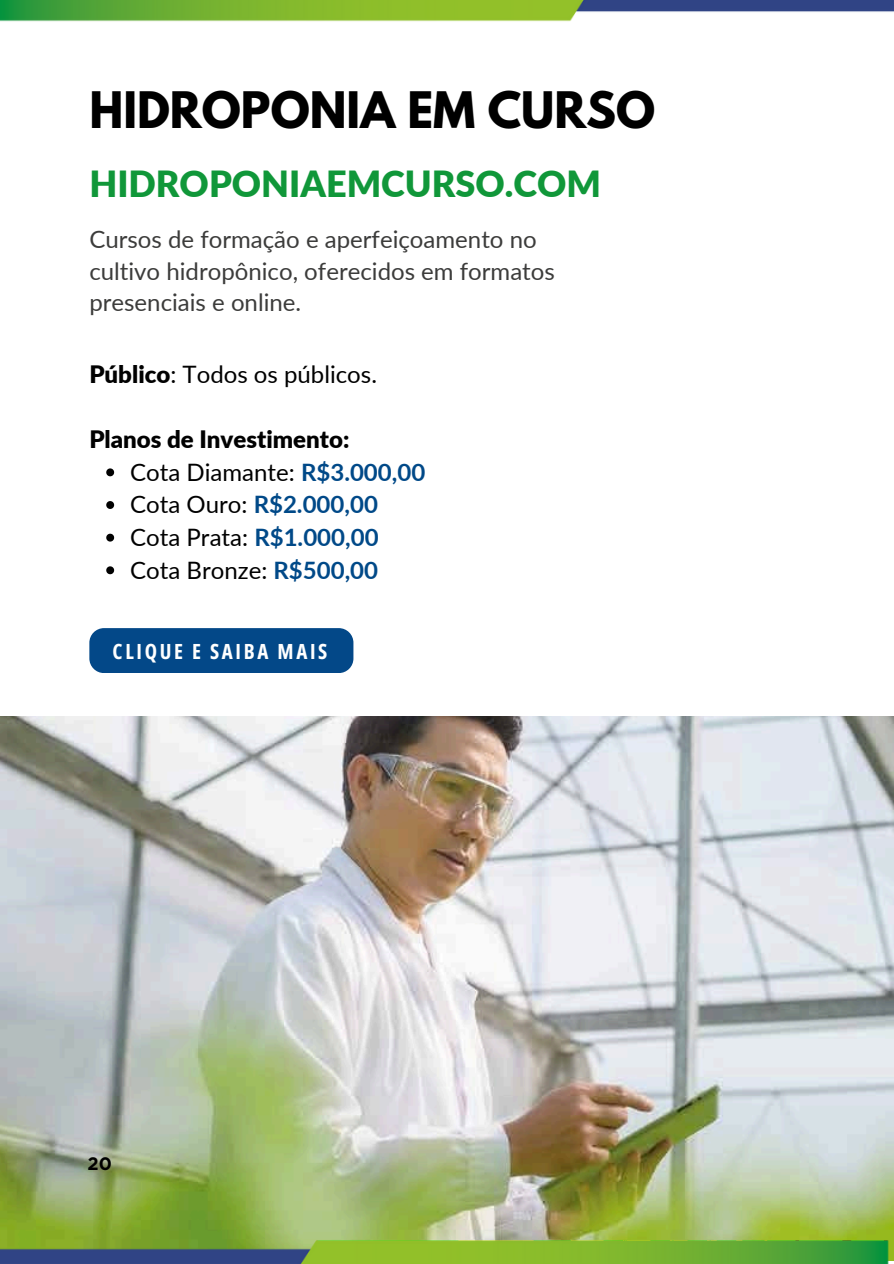
<style>
.page{position:relative;width:894px;height:1264px;background:#fff}
.page>*{position:absolute;margin:0;border:0;box-sizing:border-box;transform-origin:0 0}
.t1{font:700 44.55px "League Spartan";color:#000}
.t2{font:900 36px "Lato";color:#109739}
.t3{font:24px/31.5px "Lato";color:#3c3c3b}
.t4{font:24px "Lato";color:#010101}
.t5{font:900 24px "Lato";color:#010101}
.t6{font:700 24px "Lato";color:#004988}
.t7{font:700 20.85px "Open Sans Condensed";letter-spacing:.13em;color:#fff}
.t8{font:700 18px "Gotham";color:#000}
.s1{font-weight:900}
.s2{font-weight:700;color:#004988}
.s3{font-weight:400;color:#010101}
</style>
<div class="page">
<img style="left:0;top:717px;width:893px;height:517px">
<svg style="left:106px;top:468px;width:8px;height:8px"></svg>
<svg style="left:106px;top:501px;width:8px;height:8px"></svg>
<svg style="left:106px;top:533px;width:8px;height:8px"></svg>
<svg style="left:106px;top:566px;width:8px;height:8px"></svg>
<div style="left:89px;top:628px;width:264px;height:45px;background:#034888;border-radius:15px"></div>
<img style="left:0;top:1234px;width:893px;height:29px">
<img style="left:0;top:0;width:893px;height:22px">
<h1 class="t1" style="left:89px;top:88px;width:567px">HIDROPONIA EM CURSO</h1>
<h4 class="t2" style="left:89px;top:161px;width:513px">HIDROPONIAEMCURSO.COM</h4>
<h2 class="t3" style="left:89px;top:223px;width:467px">Cursos de formação e aperfeiçoamento no cultivo hidropônico, oferecidos em formatos presenciais e online.</h2>
<h4 class="t4" style="left:89px;top:359px;width:289px"><span class="s1">Público</span>: Todos os públicos.</h4>
<h3 class="t5" style="left:89px;top:424px;width:261px">Planos de Investimento:</h3>
<p class="t4" style="left:130px;top:457px;width:296px">Cota Diamante: <span class="s2">R$3.000,00</span></p>
<p class="t6" style="left:130px;top:490px;width:249px"><span class="s3">Cota Ouro:</span> R$2.000,00</p>
<p class="t4" style="left:130px;top:522px;width:250px">Cota Prata: <span class="s2">R$1.000,00</span></p>
<p class="t4" style="left:130px;top:555px;width:249px">Cota Bronze: <span class="s2">R$500,00</span></p>
<p class="t7" style="left:113px;top:636px;width:216px">CLIQUE E SAIBA MAIS</p>
<p class="t8" style="left:87px;top:1152px;width:26px">20</p>
</div>
